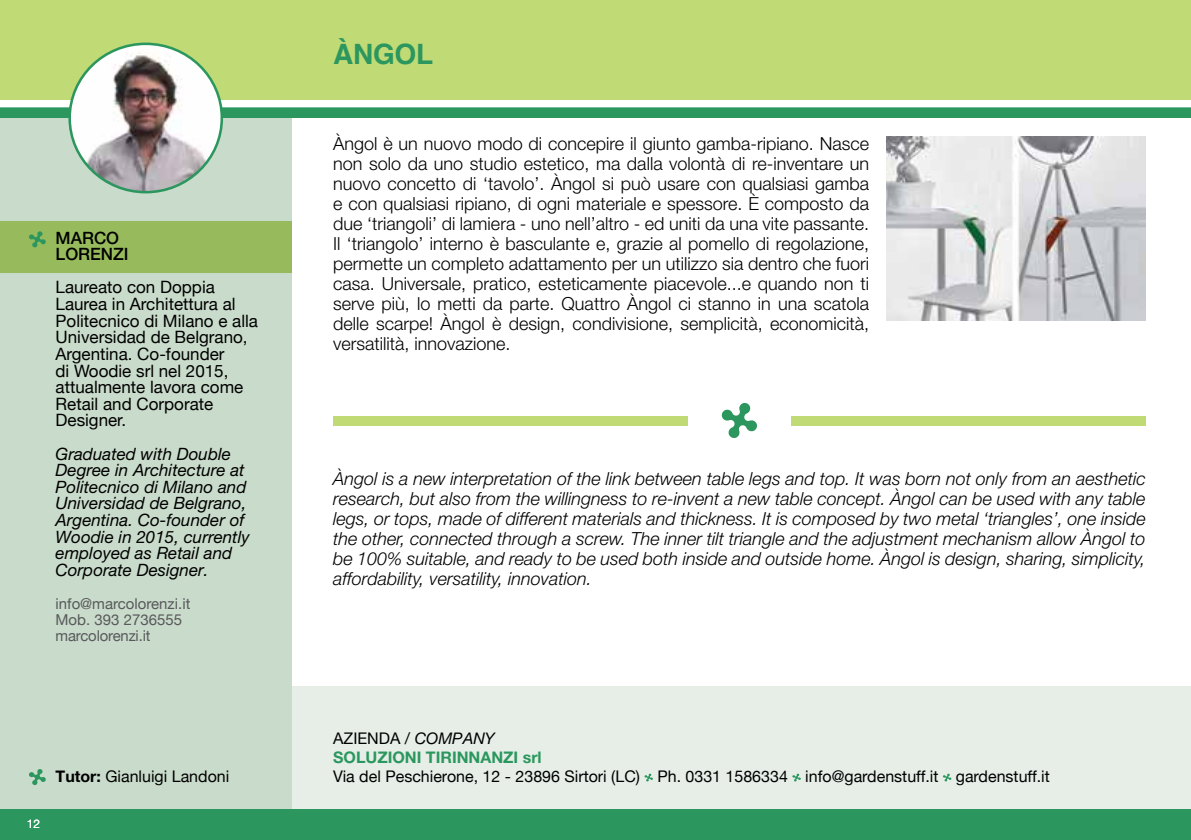
<style>
.page{position:relative;width:1191px;height:840px;background:#fff}
.page>*{position:absolute;margin:0;border:0;box-sizing:border-box;transform-origin:0 0}
.t1{font:700 28px "Helvetica";letter-spacing:-.01em;color:#2b975e}
.t2{font:300 18px/20px "Helvetica Neue LT Pro";color:#000;text-align:justify}
.t3{font:italic 300 18px/20px "Helvetica Neue LT Pro";color:#000;text-align:justify}
.t4{font:17px/16.6px "Helvetica Neue";color:#000}
.t5{font:italic 17px/16.6px "Helvetica Neue LT Pro";color:#000}
.t6{font:500 17px/16.6px "Helvetica Neue LT Pro";color:#000}
.t7{font:16px "Helvetica Neue";color:#000}
.t8{font:700 16px "Helvetica Neue LT Pro";color:#2b975e}
.t9{font:15px/16px "Helvetica Neue";color:#58595b}
.t10{font:12px "Helvetica Neue";color:#fff}
.s1{font-family:"Helvetica Neue LT Pro";font-weight:700}
.s2{font-family:"Helvetica Neue LT Pro";font-style:italic}
</style>
<div class="page">
<div style="left:291px;top:686px;width:900px;height:153px;background:#e6eee7"></div>
<div style="left:0;top:0;width:1191px;height:99px;background:#c0da75"></div>
<div style="left:0;top:113px;width:291px;height:696px;background:#c9dbca"></div>
<div style="left:0;top:220px;width:291px;height:52px;background:#97bb5c"></div>
<svg style="left:0;top:107px;width:1191px;height:11px;background:#319a63"></svg>
<div style="left:0;top:809px;width:1191px;height:30px;background:#2b975e"></div>
<svg style="left:29px;top:231px;width:17px;height:16px"></svg>
<svg style="left:29px;top:769px;width:17px;height:16px"></svg>
<img style="left:886px;top:136px;width:259px;height:184px">
<svg style="left:644px;top:773px;width:9px;height:8px"></svg>
<svg style="left:792px;top:773px;width:9px;height:8px"></svg>
<svg style="left:943px;top:773px;width:8px;height:8px"></svg>
<div style="left:333px;top:415px;width:354px;height:10px;background:#c0da75"></div>
<div style="left:791px;top:415px;width:354px;height:10px;background:#c0da75"></div>
<svg style="left:721px;top:403px;width:36px;height:35px"></svg>
<img style="left:72px;top:44px;width:150px;height:148px">
<div style="left:68px;top:43px;width:155px;height:150px;border:3px solid #2b975e;border-radius:50%"></div>
<p class="t6" style="left:56px;top:229px;width:75px">MARCO<br>LORENZI</p>
<p class="t4" style="left:56px;top:279px;width:204px">Laureato con Doppia<br>Laurea in Architettura al<br>Politecnico di Milano e alla<br>Universidad de Belgrano,<br>Argentina. Co-founder<br>di Woodie srl nel 2015, attualmente lavora come<br>Retail and Corporate<br>Designer.</p>
<p class="t5" style="left:56px;top:444px;width:195px">Graduated with Double<br>Degree in Architecture at<br>Politecnico di Milano and<br>Universidad de Belgrano,<br>Argentina. Co-founder of<br>Woodie in 2015, currently employed as Retail and<br>Corporate Designer.</p>
<p class="t9" style="left:56px;top:594px;width:136px">info@marcolorenzi.it<br>Mob. 393 2736555 marcolorenzi.it</p>
<p class="t10" style="left:27px;top:816px;width:15px">12</p>
<p class="t7" style="left:56px;top:766px;width:175px"><span class="s1">Tutor:</span> Gianluigi Landoni</p>
<h1 class="t1" style="left:333px;top:29px;width:101px">ÀNGOL</h1>
<p class="t2" style="left:333px;top:133px;width:537px">Àngol è un nuovo modo di concepire il giunto gamba-ripiano. Nasce non solo da uno studio estetico, ma dalla volontà di re-inventare un nuovo concetto di ‘tavolo’. Àngol si può usare con qualsiasi gamba e con qualsiasi ripiano, di ogni materiale e spessore. È composto da due ‘triangoli’ di lamiera - uno nell’altro - ed uniti da una vite passante.<br>Il ‘triangolo’ interno è basculante e, grazie al pomello di regolazione, permette un completo adattamento per un utilizzo sia dentro che fuori casa. Universale, pratico, esteticamente piacevole...e quando non ti serve più, lo metti da parte. Quattro Àngol ci stanno in una scatola delle scarpe! Àngol è design, condivisione, semplicità, economicità, versatilità, innovazione.</p>
<p class="t3" style="left:333px;top:468px;width:814px">Àngol is a new interpretation of the link between table legs and top. It was born not only from an aesthetic research, but also from the willingness to re-invent a new table concept. Àngol can be used with any table legs, or tops, made of different materials and thickness. It is composed by two metal ‘triangles’, one inside the other, connected through a screw. The inner tilt triangle and the adjustment mechanism allow Àngol to be 100% suitable, and ready to be used both inside and outside home. Àngol is design, sharing, simplicity, affordability, versatility, innovation.</p>
<p class="t7" style="left:333px;top:728px;width:163px">AZIENDA / <span class="s2">COMPANY</span></p>
<p class="t8" style="left:333px;top:747px;width:210px">SOLUZIONI TIRINNANZI srl</p>
<p class="t7" style="left:333px;top:766px;width:718px">Via del Peschierone, 12 - 23896 Sirtori (LC) Ph. 0331 1586334 info@gardenstuff.it gardenstuff.it</p>
</div>
